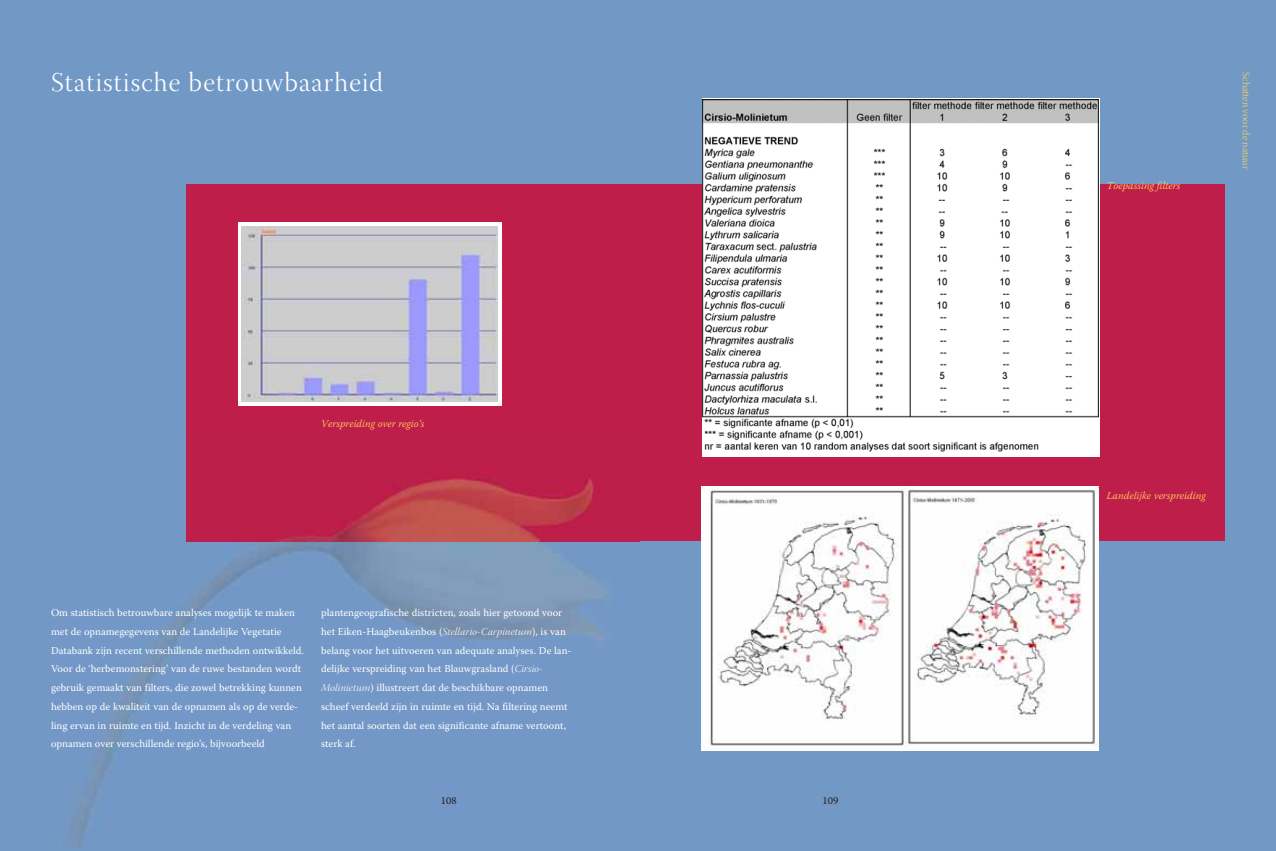
<style>
.page{position:relative;width:1276px;height:851px;background:#fff}
.page>*{position:absolute;margin:0;border:0;box-sizing:border-box;transform-origin:0 0}
.t1{font:27px "Warnock Pro Light Disp";letter-spacing:.045em;color:#fff}
.t2{font:10.5px/18.8px "Warnock Pro";color:#fff}
.t3{font:italic 300 10.5px "Warnock Pro";color:#ffd457}
.t4{font:10.5px "Warnock Pro Light Disp";color:#ffd457}
.t5{font:10.5px "Warnock Pro";letter-spacing:.01em;color:#231f20}
.s1{font-family:"Warnock Pro Light It Disp"}
</style>
<div class="page">
<div style="left:0;top:0;width:1276px;height:850px;background:#7299c6"></div>
<div style="left:186px;top:184px;width:1039px;height:357px;background:#bf1e4b"></div>
<div style="left:702px;top:98px;width:397px;height:358px;background:#fff"></div>
<img style="left:703px;top:99px;width:395px;height:352px">
<img style="left:702px;top:487px;width:396px;height:262px">
<img style="left:68px;top:541px;width:570px;height:307px">
<img style="left:277px;top:477px;width:317px;height:64px">
<div style="left:238px;top:222px;width:264px;height:183px;background:linear-gradient(to right,#fff,#fff)"></div>
<img style="left:242px;top:226px;width:256px;height:175px">
<h1 class="t1" style="left:51px;top:71px;width:334px">Statistische betrouwbaarheid</h1>
<p class="t3" style="left:321px;top:419px;width:105px">Verspreiding over regio’s</p>
<p class="t2" style="left:51px;top:604px;width:254px">Om statistisch betrouwbare analyses mogelijk te maken met de opnamegegevens van de Landelijke Vegetatie Databank zijn recent verschillende methoden ontwikkeld.<br>Voor de ‘herbemonstering’ van de ruwe bestanden wordt gebruik gemaakt van filters, die zowel betrekking kunnen hebben op de kwaliteit van de opnamen als op de verde&shy;ling ervan in ruimte en tijd. Inzicht in de verdeling van opnamen over verschillende regio’s, bijvoorbeeld</p>
<p class="t2" style="left:321px;top:604px;width:252px">plantengeografische districten, zoals hier getoond voor het Eiken-Haagbeukenbos (<span class="s1">Stellario-Carpinetum</span>), is van belang voor het uitvoeren van adequate analyses. De lan&shy;delijke verspreiding van het Blauwgrasland (<span class="s1">Cirsio-Molinietum</span>) illustreert dat de beschikbare opnamen scheef verdeeld zijn in ruimte en tijd. Na filtering neemt het aantal soorten dat een significante afname vertoont, sterk af.</p>
<p class="t5" style="left:441px;top:796px;width:18px">108</p>
<p class="t5" style="left:822px;top:796px;width:18px">109</p>
<p class="t3" style="left:1107px;top:181px;width:75px">Toepassing filters</p>
<p class="t4" style="left:1250px;top:72px;width:98px;rotate:90deg">Schatten voor de natuur</p>
<p class="t3" style="left:1107px;top:491px;width:100px">Landelijke verspreiding</p>
</div>
